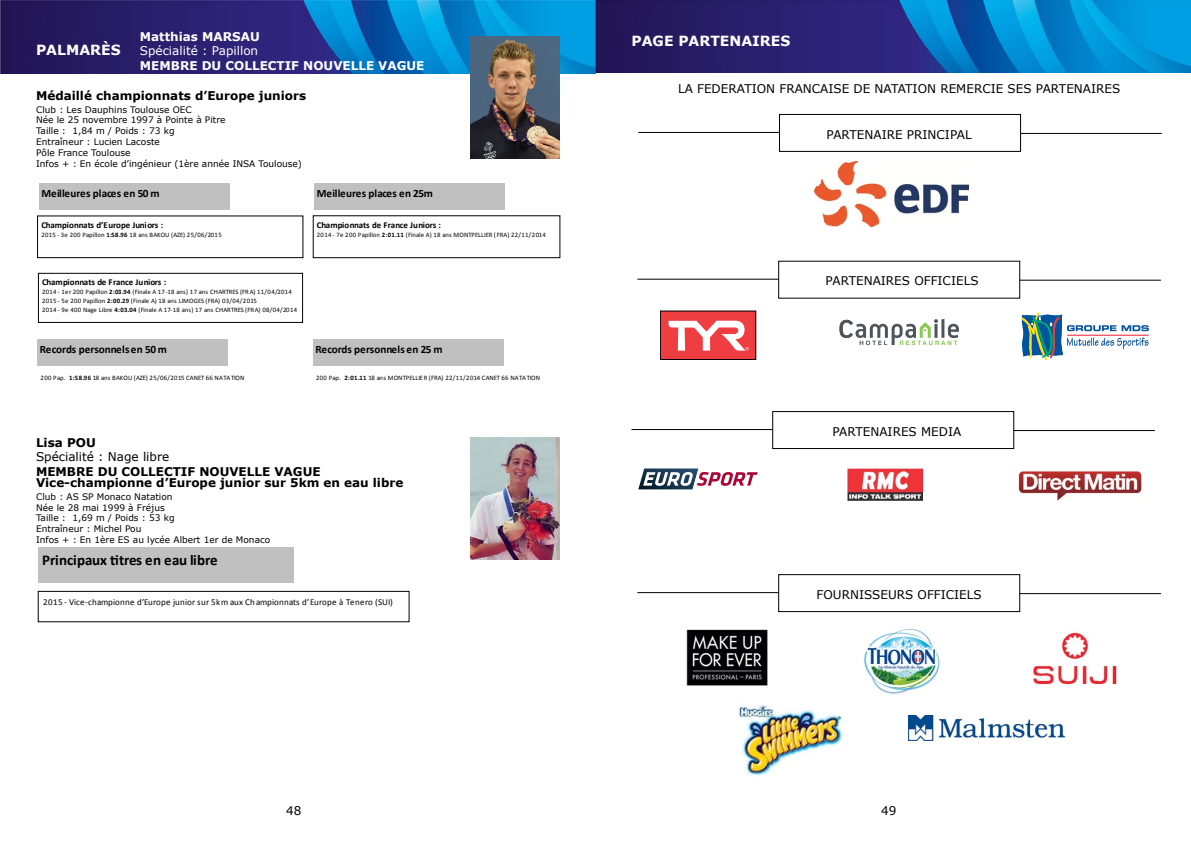
<style>
.page{position:relative;width:1191px;height:842px;background:#fff}
.page>*{position:absolute;margin:0;border:0;box-sizing:border-box;transform-origin:0 0}
.t1{font:700 15px "Calibri";letter-spacing:-.005em;color:#000}
.t2{font:700 14px "Verdana";color:#fff}
.t3{font:12px "Verdana";color:#000}
.t4{font:700 12px/11.2px "Verdana";color:#000}
.t5{font:700 12px "Verdana";color:#fff}
.t6{font:12px "Verdana";color:#fff}
.t7{font:700 11.2px "Calibri";letter-spacing:-.005em;color:#000}
.t8{font:9px/10.8px "Verdana";color:#000}
.t9{font:700 9px "Calibri";letter-spacing:-.02em;color:#000}
.t10{font:9px "Calibri";letter-spacing:.03em;color:#000}
.t11{font:6.7px/9px "Calibri";letter-spacing:.025em;color:#000}
.s1{font-weight:700}
</style>
<div class="page">
<div style="left:39px;top:183px;width:190px;height:26px;background:#c0c0c0"></div>
<div style="left:37px;top:216px;width:266px;height:42px;border:1px solid #000"></div>
<div style="left:314px;top:184px;width:191px;height:26px;background:#c0c0c0"></div>
<div style="left:38px;top:273px;width:265px;height:50px;border:1px solid #000"></div>
<div style="left:37px;top:340px;width:191px;height:26px;background:#c0c0c0"></div>
<div style="left:313px;top:340px;width:190px;height:26px;background:#c0c0c0"></div>
<div style="left:313px;top:215px;width:247px;height:43px;border:1px solid #000"></div>
<div style="left:38px;top:547px;width:256px;height:36px;background:#c0c0c0"></div>
<div style="left:38px;top:591px;width:371px;height:31px;border:1px solid #000"></div>
<img style="left:471px;top:438px;width:88px;height:122px">
<img style="left:0;top:0;width:1191px;height:73px">
<img style="left:471px;top:37px;width:88px;height:122px">
<div style="left:779px;top:114px;width:242px;height:38px;border:1px solid #000"></div>
<hr style="left:638px;top:132px;width:141px;height:1px;background:#000">
<hr style="left:1020px;top:133px;width:141px;height:1px;background:#000">
<img style="left:815px;top:162px;width:153px;height:64px">
<hr style="left:637px;top:279px;width:141px;height:1px;background:#000">
<hr style="left:1019px;top:280px;width:141px;height:1px;background:#000">
<svg style="left:1021px;top:311px;width:127px;height:49px"></svg>
<div style="left:772px;top:411px;width:242px;height:38px;border:1px solid #000"></div>
<hr style="left:631px;top:429px;width:141px;height:1px;background:#000">
<hr style="left:1013px;top:430px;width:142px;height:1px;background:#000">
<img style="left:1018px;top:471px;width:124px;height:30px">
<img style="left:847px;top:468px;width:75px;height:33px">
<div style="left:778px;top:574px;width:242px;height:38px;border:1px solid #000"></div>
<hr style="left:637px;top:592px;width:141px;height:1px;background:#000">
<hr style="left:1019px;top:593px;width:141px;height:1px;background:#000">
<img style="left:864px;top:629px;width:76px;height:65px">
<img style="left:686px;top:629px;width:82px;height:57px">
<img style="left:738px;top:705px;width:105px;height:71px">
<img style="left:908px;top:715px;width:156px;height:26px">
<svg style="left:638px;top:468px;width:120px;height:21px"></svg>
<img style="left:1033px;top:632px;width:84px;height:52px">
<svg style="left:839px;top:319px;width:120px;height:26px"></svg>
<div style="left:660px;top:311px;width:96px;height:48px;background:#ef3e42"></div>
<div style="left:660px;top:311px;width:96px;height:49px;border:1px solid #000"></div>
<svg style="left:668px;top:320px;width:80px;height:31px"></svg>
<h2 class="t2" style="left:36px;top:40px;width:43px">palmar</h2>
<h2 class="t2" style="left:101px;top:40px;width:19px">ès</h2>
<h3 class="t5" style="left:140px;top:28px;width:73px">Matthias marsa</h3>
<h3 class="t5" style="left:250px;top:28px;width:11px">u</h3>
<h3 class="t6" style="left:140px;top:43px;width:120px">Spécialité : Papillon</h3>
<h3 class="t5" style="left:140px;top:57px;width:286px">MEMBRE DU COLLECTIF NOUVELLE VAGU E</h3>
<h3 class="t4" style="left:36px;top:90px;width:272px">Médaillé championnats d’Europe juniors</h3>
<h3 class="t8" style="left:36px;top:104px;width:267px">Club : Les Dauphins Toulouse OEC<br>Née le 25 novembre 1997 à Pointe à Pitre<br>Taille : 1,84 m / Poids : 73 kg<br>Entraîneur : Lucien Lacoste<br>Pôle France Toulouse<br>Infos + : En école d’ingénieur (1ère année INSA Toulouse)</h3>
<h3 class="t7" style="left:41px;top:186px;width:120px">Meilleures places en 50 m</h3>
<h3 class="t9" style="left:41px;top:219px;width:123px">Championnats d’Europe Juniors :</h3>
<p class="t11" style="left:41px;top:230px;width:182px">2015 - 3e 200 Papillon <span class="s1">1:58.96</span> 18 ans BAKOU (AZE) 25/06/2015</p>
<h3 class="t7" style="left:317px;top:186px;width:117px">Meilleures places en 25m</h3>
<h3 class="t9" style="left:317px;top:219px;width:126px">Championnats de France Juniors :</h3>
<p class="t11" style="left:317px;top:230px;width:230px">2014 - 7e 200 Papillon <span class="s1">2:01.11</span> (Finale A) 18 ans MONTPELLIER ( FRA) 22/11/2014</p>
<h3 class="t9" style="left:42px;top:277px;width:126px">Championnats de France Juniors :</h3>
<p class="t11" style="left:42px;top:288px;width:251px">2014 - 1er 200 Papillon <span class="s1">2:03.94</span> (Finale A 17-18 ans) 17 ans CHARTRES (FRA) 11/04/2014<br>2015 - 5e 200 Papillon <span class="s1">2:00.29</span> (Finale A) 18 ans LIMOGES (FRA) 03/04/2015</p>
<p class="t11" style="left:42px;top:305px;width:256px">2014 - 9e 400 Nage Libre <span class="s1">4:03.04</span> (Finale A 17-18 ans) 17 ans CHARTRES (FRA) 08/04/2014</p>
<h3 class="t7" style="left:40px;top:342px;width:129px">Records personnels en 50 m</h3>
<h3 class="t7" style="left:315px;top:342px;width:129px">Records personnels en 25 m</h3>
<p class="t11" style="left:41px;top:374px;width:205px">200 Pap. <span class="s1">1:58.96</span> 18 ans BAKOU (AZE) 25/06/2015 CANET 66 NATATION</p>
<p class="t11" style="left:316px;top:374px;width:225px">200 Pap. <span class="s1">2:01.11</span> 18 ans MONTPELLIER (FRA) 22/11/2014 CANET 66 NATATION</p>
<h3 class="t4" style="left:36px;top:437px;width:61px">Lisa pou</h3>
<h3 class="t3" style="left:36px;top:449px;width:135px">Spécialité : Nage libre</h3>
<h3 class="t4" style="left:36px;top:466px;width:369px">MEMBRE DU COLLECTIF NOUVELLE VAGU E<br>Vice-championne d’Europe junior sur 5km en eau libre</h3>
<h3 class="t8" style="left:36px;top:491px;width:236px">Club : AS SP Monaco Natation<br>Née le 28 mai 1999 à Fréjus<br>Taille : 1,69 m / Poids : 53 kg<br>Entraîneur : Michel Pou<br>Infos + : En 1ère ES au lycée Albert 1er de Monaco</h3>
<h1 class="t1" style="left:42px;top:551px;width:177px">Principaux titres en eau libre</h1>
<h3 class="t10" style="left:43px;top:597px;width:351px">2015 - Vice-championne d’Europe junior sur 5km aux Ch ampionnats d’Europe à Tenero (SUI)</h3>
<h2 class="t2" style="left:631px;top:31px;width:59px">pagepar</h2>
<h2 class="t2" style="left:710px;top:31px;width:42px">te naires</h2>
<h3 class="t3" style="left:678px;top:80px;width:444px">LA FEDERATION FRANCAISE DE NATATION REMERCIE SES PARTENAIRES</h3>
<h3 class="t3" style="left:826px;top:126px;width:147px">PARTENAIRE PRINCIPAL</h3>
<h3 class="t3" style="left:825px;top:273px;width:154px">PARTENAIRES OFFICIELS</h3>
<h3 class="t3" style="left:832px;top:423px;width:130px">PARTENAIRES MEDIA</h3>
<h3 class="t3" style="left:816px;top:586px;width:167px">FOURNISSEURS OFFICIELS</h3>
<h3 class="t3" style="left:286px;top:802px;width:17px">48</h3>
<h3 class="t3" style="left:881px;top:802px;width:17px">49</h3>
</div>
